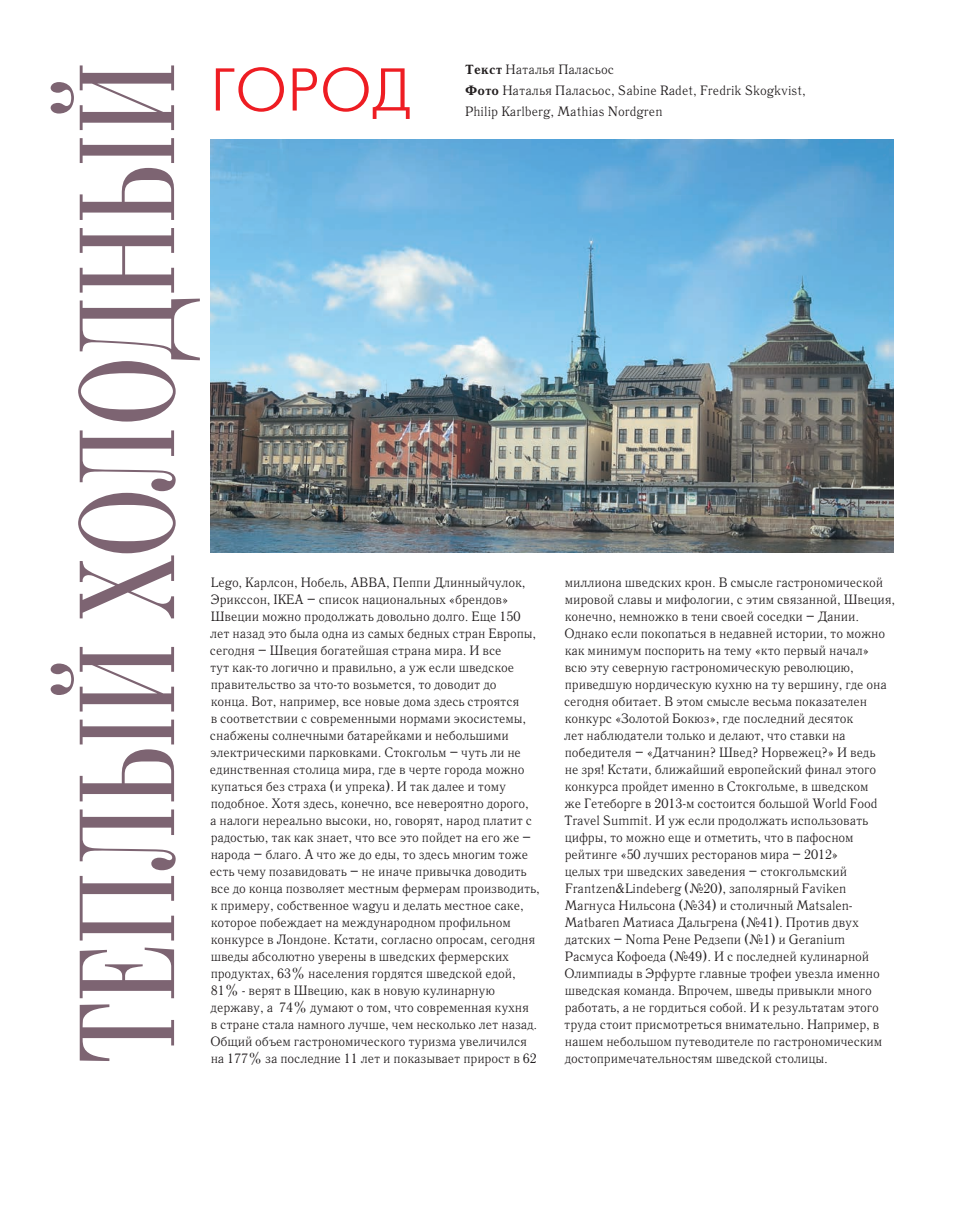
<style>
.page{position:relative;width:974px;height:1212px;background:#fff}
.page>*{position:absolute;margin:0;border:0;box-sizing:border-box;transform-origin:0 0}
.t1{font:144px "Bodoni C";color:#7d6472;scale:.67 1}
.t2{font:60.3px "Futura Futuris Light C";color:#ee1d23}
.t3{font:13.5px/17px "Quant Antiqua C";letter-spacing:-.01em;color:#231f20}
.s1{font-weight:700}
</style>
<div class="page">
<img style="left:210px;top:139px;width:683px;height:414px">
<h1 class="t1" style="left:51px;top:1063px;width:1496px;rotate:-90deg">ТЕПЛЫЙ ХОЛОДНЫЙ</h1>
<h2 class="t2" style="left:210px;top:67px;width:201px">ГОРОД</h2>
<p class="t3" style="left:465px;top:61px;width:342px;line-height:21px"><span class="s1">Текст</span> Наталья Паласьос<br><span class="s1">Фото</span> Наталья Паласьос, Sabine Radet, Fredrik Skogkvist ,</p>
<p class="t3" style="left:465px;top:105px;width:199px">Philip Karlberg , Mathias Nordgren</p>
<p class="t3" style="left:210px;top:575px;width:331px">Lego, Карлсон, Нобель, АBBA, Пеппи Длинныйчулок, Эрикссон, IKEA – список национальных «брендов» Швеции можно продолжать довольно долго. Еще 150 лет назад это была одна из самых бедных стран Европы, сегодня – Швеция богатейшая страна мира. И все<br>тут как-то логично и правильно, а уж если шведское правительство за что-то возьмется, то доводит до<br>конца. Вот, например, все новые дома здесь строятся<br>в соответствии с современными нормами экосистемы, снабжены солнечными батарейками и небольшими электрическими парковками. Стокгольм – чуть ли не единственная столица мира, где в черте города можно купаться без страха (и упрека). И так далее и тому подобное. Хотя здесь, конечно, все невероятно дорого,<br>а налоги нереально высоки, но, говорят, народ платит с радостью, так как знает, что все это пойдет на его же – народа – благо. А что же до еды, то здесь многим тоже есть чему позавидовать – не иначе привычка доводить все до конца позволяет местным фермерам производить, к примеру, собственное wagyu и делать местное саке, которое побеждает на международном профильном конкурсе в Лондоне. Кстати, согласно опросам, сегодня шведы абсолютно уверены в шведских фермерских продуктах, 63% населения гордятся шведской едой, 81% - верят в Швецию, как в новую кулинарную державу, а 74% думают о том, что современная кухня<br>в стране стала намного лучше, чем несколько лет назад.<br>Общий объем гастрономического туризма увеличился на 177% за последние 11 лет и показывает прирост в 62</p>
<p class="t3" style="left:564px;top:575px;width:333px">миллиона шведских крон. В смысле гастрономической мировой славы и мифологии, с этим связанной, Швеция, конечно, немножко в тени своей соседки – Дании.<br>Однако если покопаться в недавней истории, то можно как минимум поспорить на тему «кто первый начал»<br>всю эту северную гастрономическую революцию, приведшую нордическую кухню на ту вершину, где она сегодня обитает. В этом смысле весьма показателен конкурс «Золотой Бокюз», где последний десяток<br>лет наблюдатели только и делают, что ставки на победителя – «Датчанин? Швед? Норвежец?» И ведь<br>не зря! Кстати, ближайший европейский финал этого конкурса пройдет именно в Стокгольме, в шведском<br>же Гетеборге в 2013-м состоится большой World Food Travel Summit. И уж если продолжать использовать цифры, то можно еще и отметить, что в пафосном рейтинге «50 лучших ресторанов мира – 2012»<br>целых три шведских заведения – стокгольмский Frantzen&amp;Lindeberg (№20), заполярный Faviken Магнуса Нильсона (№34) и столичный Matsalen-Matbaren Матиаса Дальгрена (№41). Против двух датских – Noma Рене Редзепи (№1) и Geranium Расмуса Кофоеда (№49). И с последней кулинарной Олимпиады в Эрфурте главные трофеи увезла именно шведская команда. Впрочем, шведы привыкли много работать, а не гордиться собой. И к результатам этого труда стоит присмотреться внимательно. Например, в нашем небольшом путеводителе по гастрономическим достопримечательностям шведской столицы.</p>
</div>
